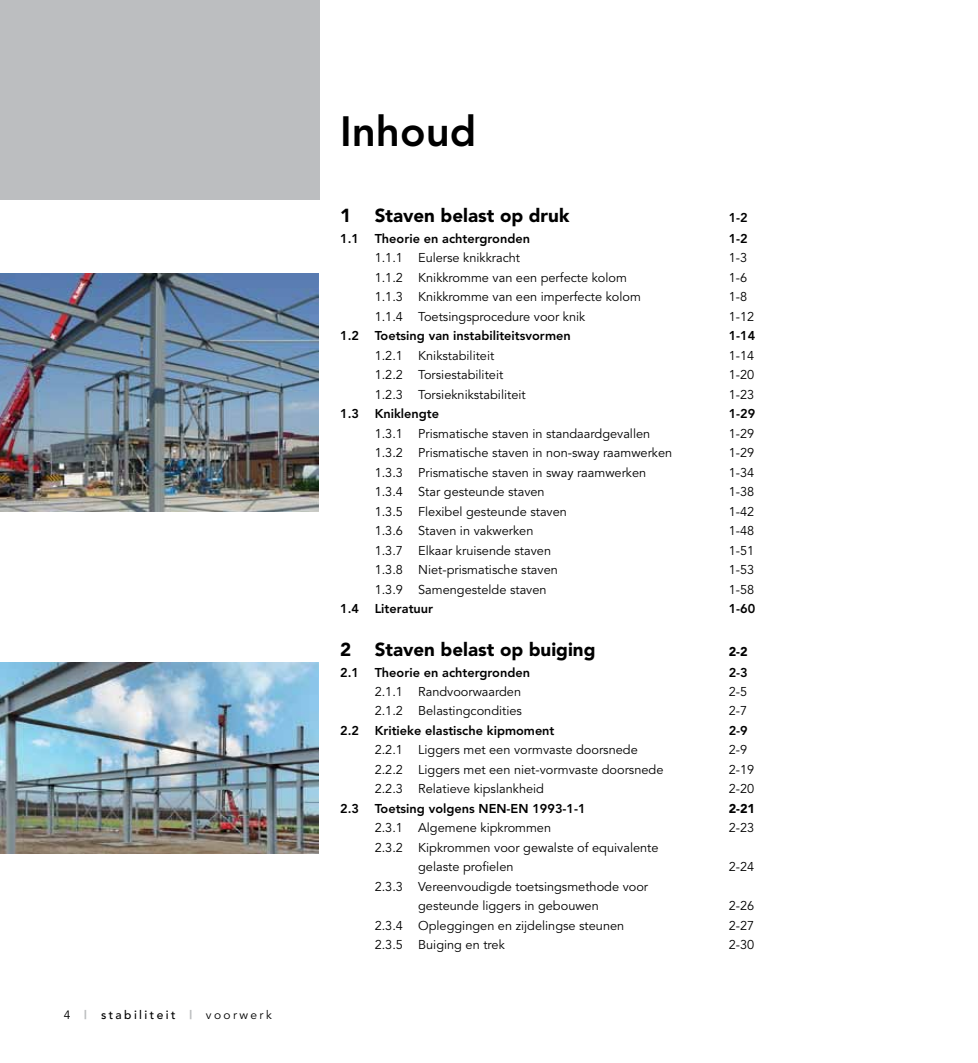
<style>
.page{position:relative;width:978px;height:1063px;background:#fff}
.page>*{position:absolute;margin:0;border:0;box-sizing:border-box;transform-origin:0 0}
.t1{font:800 42px "Avenir";color:#000}
.t2{font:900 18.75px "Avenir";color:#000}
.t3{font:12.75px/19.5px "Avenir";color:#000}
.t4{font:800 12.75px "Avenir";color:#000}
.t5{font:900 12.75px "Avenir";color:#000}
.t6{font:500 12px "Avenir";letter-spacing:.2em;color:#000}
.s1{font-weight:400}
.s2{font-weight:900;color:#bcbec0}
</style>
<div class="page">
<div style="left:0;top:0;width:319px;height:200px;background:#bcbec0"></div>
<img style="left:0;top:273px;width:319px;height:238px">
<img style="left:0;top:662px;width:319px;height:192px">
<p class="t6" style="left:64px;top:1007px;width:210px"><span class="s1">4</span> <span class="s2">|</span> stabiliteit <span class="s2">|</span> <span class="s1">voorwerk</span></p>
<h1 class="t1" style="left:340px;top:107px;width:138px">Inhoud</h1>
<h2 class="t2" style="left:340px;top:204px;width:231px">1 Staven belast op druk</h2>
<p class="t4" style="left:729px;top:210px;width:21px">1-2</p>
<p class="t4" style="left:340px;top:231px;width:191px">1.1 Theorie en achtergronden</p>
<p class="t4" style="left:729px;top:231px;width:21px">1-2</p>
<p class="t3" style="left:375px;top:249px;width:147px">1.1.1 Eulerse knikkracht</p>
<p class="t3" style="left:729px;top:249px;width:20px">1-3</p>
<p class="t3" style="left:375px;top:268px;width:254px">1.1.2 Knikkromme van een perfecte kolom</p>
<p class="t3" style="left:729px;top:268px;width:20px">1-6</p>
<p class="t3" style="left:375px;top:288px;width:268px">1.1.3 Knikkromme van een imperfecte kolom</p>
<p class="t3" style="left:729px;top:288px;width:20px">1-8</p>
<p class="t3" style="left:375px;top:307px;width:212px">1.1.4 Toetsingsprocedure voor knik</p>
<p class="t3" style="left:729px;top:307px;width:27px">1-12</p>
<p class="t4" style="left:340px;top:329px;width:232px">1.2 Toetsing van instabiliteitsvormen</p>
<p class="t4" style="left:729px;top:329px;width:28px">1-14</p>
<p class="t3" style="left:375px;top:346px;width:121px">1.2.1 Knikstabiliteit</p>
<p class="t3" style="left:729px;top:346px;width:27px">1-14</p>
<p class="t3" style="left:375px;top:366px;width:130px">1.2.2 Torsiestabiliteit</p>
<p class="t3" style="left:729px;top:366px;width:27px">1-20</p>
<p class="t3" style="left:375px;top:385px;width:153px">1.2.3 Torsieknikstabiliteit</p>
<p class="t3" style="left:729px;top:385px;width:27px">1-23</p>
<p class="t4" style="left:340px;top:406px;width:100px">1.3 Kniklengte</p>
<p class="t4" style="left:729px;top:406px;width:28px">1-29</p>
<p class="t3" style="left:375px;top:424px;width:277px">1.3.1 Prismatische staven in standaardgevallen</p>
<p class="t3" style="left:729px;top:424px;width:27px">1-29</p>
<p class="t3" style="left:375px;top:444px;width:299px">1.3.2 Prismatische staven in non-sway raamwerken</p>
<p class="t3" style="left:729px;top:444px;width:27px">1-29</p>
<p class="t3" style="left:375px;top:463px;width:273px">1.3.3 Prismatische staven in sway raamwerken</p>
<p class="t3" style="left:729px;top:463px;width:27px">1-34</p>
<p class="t3" style="left:375px;top:483px;width:172px">1.3.4 Star gesteunde staven</p>
<p class="t3" style="left:729px;top:483px;width:27px">1-38</p>
<p class="t3" style="left:375px;top:502px;width:194px">1.3.5 Flexibel gesteunde staven</p>
<p class="t3" style="left:729px;top:502px;width:27px">1-42</p>
<p class="t3" style="left:375px;top:522px;width:160px">1.3.6 Staven in vakwerken</p>
<p class="t3" style="left:729px;top:522px;width:27px">1-48</p>
<p class="t3" style="left:375px;top:541px;width:178px">1.3.7 Elkaar kruisende staven</p>
<p class="t3" style="left:729px;top:541px;width:27px">1-51</p>
<p class="t3" style="left:375px;top:561px;width:185px">1.3.8 Niet-prismatische staven</p>
<p class="t3" style="left:729px;top:561px;width:27px">1-53</p>
<p class="t3" style="left:375px;top:580px;width:173px">1.3.9 Samengestelde staven</p>
<p class="t3" style="left:729px;top:580px;width:27px">1-58</p>
<p class="t4" style="left:340px;top:601px;width:95px">1.4 Literatuur</p>
<p class="t4" style="left:729px;top:601px;width:28px">1-60</p>
<h2 class="t2" style="left:340px;top:638px;width:257px">2 Staven belast op buiging</h2>
<p class="t5" style="left:729px;top:643px;width:20px">2-2</p>
<p class="t4" style="left:340px;top:665px;width:191px">2.1 Theorie en achtergronden</p>
<p class="t4" style="left:729px;top:665px;width:21px">2-3</p>
<p class="t3" style="left:375px;top:682px;width:148px">2.1.1 Randvoorwaarden</p>
<p class="t3" style="left:729px;top:682px;width:20px">2-5</p>
<p class="t3" style="left:375px;top:702px;width:149px">2.1.2 Belastingcondities</p>
<p class="t3" style="left:729px;top:702px;width:20px">2-7</p>
<p class="t4" style="left:340px;top:723px;width:216px">2.2 Kritieke elastische kipmoment</p>
<p class="t4" style="left:729px;top:723px;width:21px">2-9</p>
<p class="t3" style="left:375px;top:741px;width:265px">2.2.1 Liggers met een vormvaste doorsnede</p>
<p class="t3" style="left:729px;top:741px;width:20px">2-9</p>
<p class="t3" style="left:375px;top:760px;width:290px">2.2.2 Liggers met een niet-vormvaste doorsnede</p>
<p class="t3" style="left:729px;top:760px;width:27px">2-19</p>
<p class="t3" style="left:375px;top:780px;width:171px">2.2.3 Relatieve kipslankheid</p>
<p class="t3" style="left:729px;top:780px;width:27px">2-20</p>
<p class="t4" style="left:340px;top:801px;width:247px">2.3 Toetsing volgens NEN-EN 1993-1-1</p>
<p class="t5" style="left:729px;top:801px;width:28px">2-21</p>
<p class="t3" style="left:375px;top:819px;width:178px">2.3.1 Algemene kipkrommen</p>
<p class="t3" style="left:729px;top:819px;width:27px">2-23</p>
<p class="t3" style="left:418px;top:838px;width:242px;text-indent:-44px">2.3.2 Kipkrommen voor gewalste of equivalente gelaste profielen</p>
<p class="t3" style="left:729px;top:858px;width:27px">2-24</p>
<p class="t3" style="left:375px;top:877px;width:275px;text-align:center">2.3.3 Vereenvoudigde toetsingsmethode voor gesteunde liggers in gebouwen</p>
<p class="t3" style="left:729px;top:897px;width:27px">2-26</p>
<p class="t3" style="left:375px;top:916px;width:251px">2.3.4 Opleggingen en zijdelingse steunen</p>
<p class="t3" style="left:729px;top:916px;width:27px">2-27</p>
<p class="t3" style="left:375px;top:936px;width:132px">2.3.5 Buiging en trek</p>
<p class="t3" style="left:729px;top:936px;width:27px">2-30</p>
</div>
